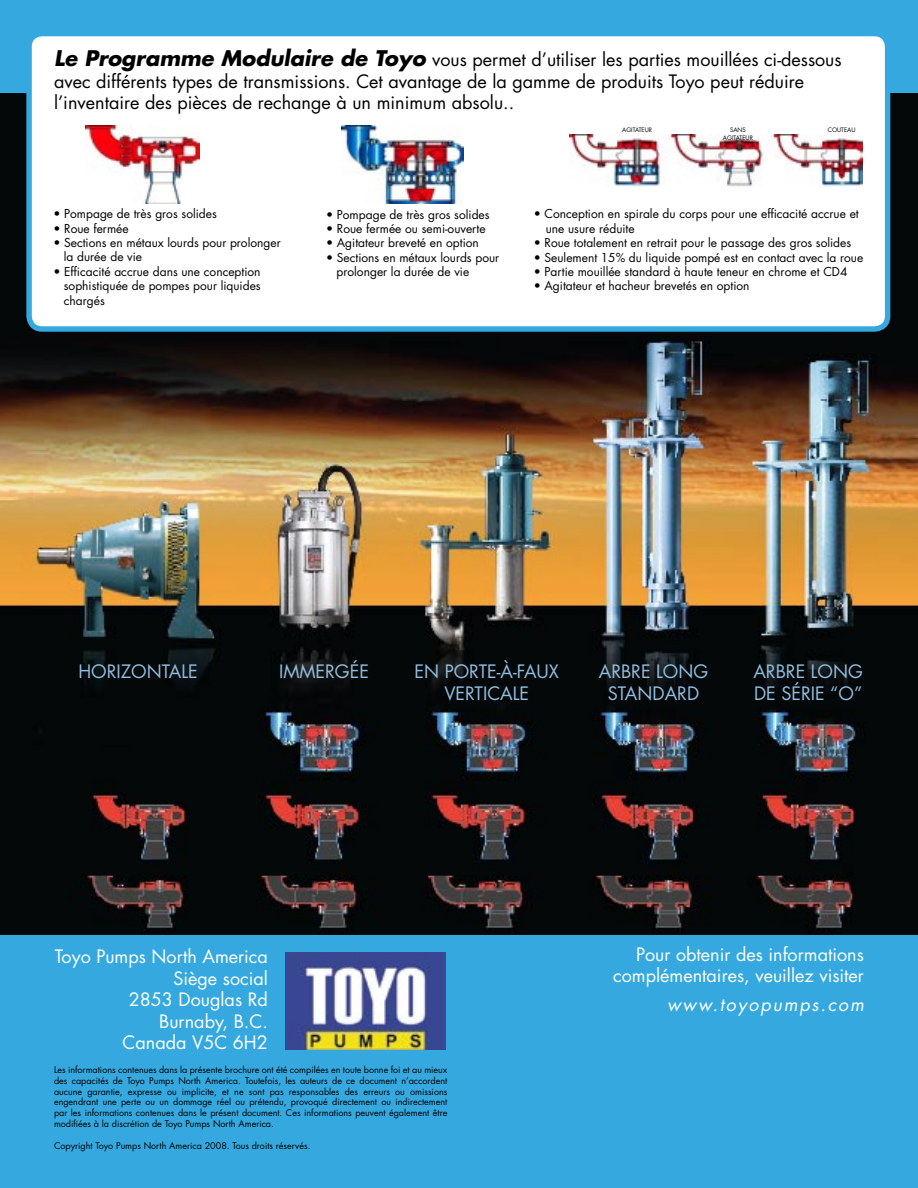
<style>
.page{position:relative;width:918px;height:1188px;background:#fff}
.page>*{position:absolute;margin:0;border:0;box-sizing:border-box;transform-origin:0 0}
.t1{font:18px/21.6px "Futura";color:#000}
.t2{font:18px/21.6px "Futura";color:#fff;text-align:right}
.t3{font:18px/21.6px "Futura";color:#91bee0;text-align:center}
.t4{font:italic 18px "Futura";letter-spacing:.1em;color:#fff}
.t5{font:12px/14.4px "Futura";color:#000}
.t6{font:9px/10.8px "Futura";color:#000;text-align:justify}
.t7{font:6px/7.2px "Futura";color:#000;text-align:center}
.s1{font-weight:700;font-style:italic;font-size:21px}
</style>
<div class="page">
<img style="left:0;top:93px;width:918px;height:842px">
<div style="left:0;top:0;width:918px;height:93px;background:#35a9df"></div>
<div style="left:0;top:935px;width:918px;height:253px;background:#35a9df"></div>
<img style="left:286px;top:953px;width:160px;height:97px">
<svg style="left:24px;top:36px;width:869px;height:293px"></svg>
<div style="left:75px;top:120px;width:136px;height:89px;background:#fff"></div>
<img style="left:86px;top:126px;width:114px;height:78px">
<svg style="left:336px;top:119px;width:138px;height:90px"></svg>
<img style="left:341px;top:126px;width:123px;height:77px">
<img style="left:570px;top:134px;width:292px;height:53px">
<p class="t1" style="left:54px;top:49px;width:789px"><span class="s1">Le Programme Modulaire de Toyo</span> vous permet d’utiliser les parties mouillées ci-dessous avec différents types de transmissions. Cet avantage de la gamme de produits Toyo peut réduire l’inventaire des pièces de rechange à un minimum absolu..</p>
<p class="t5" style="left:53px;top:207px;width:165px">• Pompage de très gros solides</p>
<p class="t5" style="left:53px;top:221px;width:77px">• Roue fermée</p>
<p class="t5" style="left:64px;top:236px;width:218px;text-indent:-10px">• Sections en métaux lourds pour prolonger la durée de vie</p>
<p class="t5" style="left:64px;top:264px;width:198px;text-align:justify;text-indent:-10px">• Efficacité accrue dans une conception sophistiquée de pompes pour liquides chargés</p>
<p class="t5" style="left:326px;top:207px;width:165px">• Pompage de très gros solides</p>
<p class="t5" style="left:326px;top:222px;width:161px">• Roue fermée ou semi-ouverte</p>
<p class="t5" style="left:326px;top:236px;width:154px">• Agitateur breveté en option</p>
<p class="t5" style="left:337px;top:250px;width:164px;text-indent:-10px">• Sections en métaux lourds pour prolonger la durée de vie</p>
<p class="t7" style="left:622px;top:127px;width:31px">AGITATEUR</p>
<p class="t7" style="left:723px;top:127px;width:31px">SANS<br>AGITATEUR</p>
<p class="t7" style="left:828px;top:127px;width:29px">COUTEAU</p>
<p class="t5" style="left:546px;top:207px;width:315px;text-indent:-12px">• Conception en spirale du corps pour une efficacité accrue et une usure réduite</p>
<p class="t5" style="left:534px;top:236px;width:319px">• Roue totalement en retrait pour le passage des gros solides</p>
<p class="t5" style="left:534px;top:250px;width:331px">• Seulement 15% du liquide pompé est en contact avec la roue</p>
<p class="t5" style="left:534px;top:265px;width:315px">• Partie mouillée standard à haute teneur en chrome et CD4</p>
<p class="t5" style="left:534px;top:279px;width:217px">• Agitateur et hacheur brevetés en option</p>
<p class="t3" style="left:78px;top:661px;width:121px">HORIZONTALE</p>
<p class="t3" style="left:279px;top:661px;width:91px">IMMERGÉE</p>
<p class="t3" style="left:415px;top:661px;width:146px">EN PORTE-À-FAUX<br>VERTICALE</p>
<p class="t3" style="left:599px;top:661px;width:111px">ARBRE LONG<br>STANDARD</p>
<p class="t3" style="left:753px;top:661px;width:111px;text-align:left">ARBRE LONG<br>DE SÉRIE “O”</p>
<p class="t2" style="left:55px;top:946px;width:214px">Toyo Pumps North America</p>
<p class="t2" style="left:173px;top:967px;width:96px">Siège social</p>
<p class="t2" style="left:129px;top:989px;width:141px">2853 Douglas Rd</p>
<p class="t2" style="left:159px;top:1011px;width:110px">Burnaby, B.C.</p>
<p class="t2" style="left:123px;top:1032px;width:147px">Canada V5C 6H2</p>
<p class="t6" style="left:54px;top:1064px;width:395px">Les informations contenues dans la présente brochure ont été compilées en toute bonne foi et au mieux des capacités de Toyo Pumps North America. Toutefois, les auteurs de ce document n’accordent aucune garantie, expresse ou implicite, et ne sont pas responsables des erreurs ou omissions engendrant une perte ou un dommage réel ou prétendu, provoqué directement ou indirectement par les informations contenues dans le présent document. Ces informations peuvent également être modifiées à la discrétion de Toyo Pumps North America.</p>
<p class="t6" style="left:54px;top:1140px;width:258px">Copyright Toyo Pumps North America 2008. Tous droits réservés.</p>
<p class="t2" style="left:613px;top:944px;width:252px">Pour obtenir des informations complémentaires, veuillez visiter</p>
<p class="t4" style="left:667px;top:993px;width:198px">www.toyopumps.com</p>
</div>
